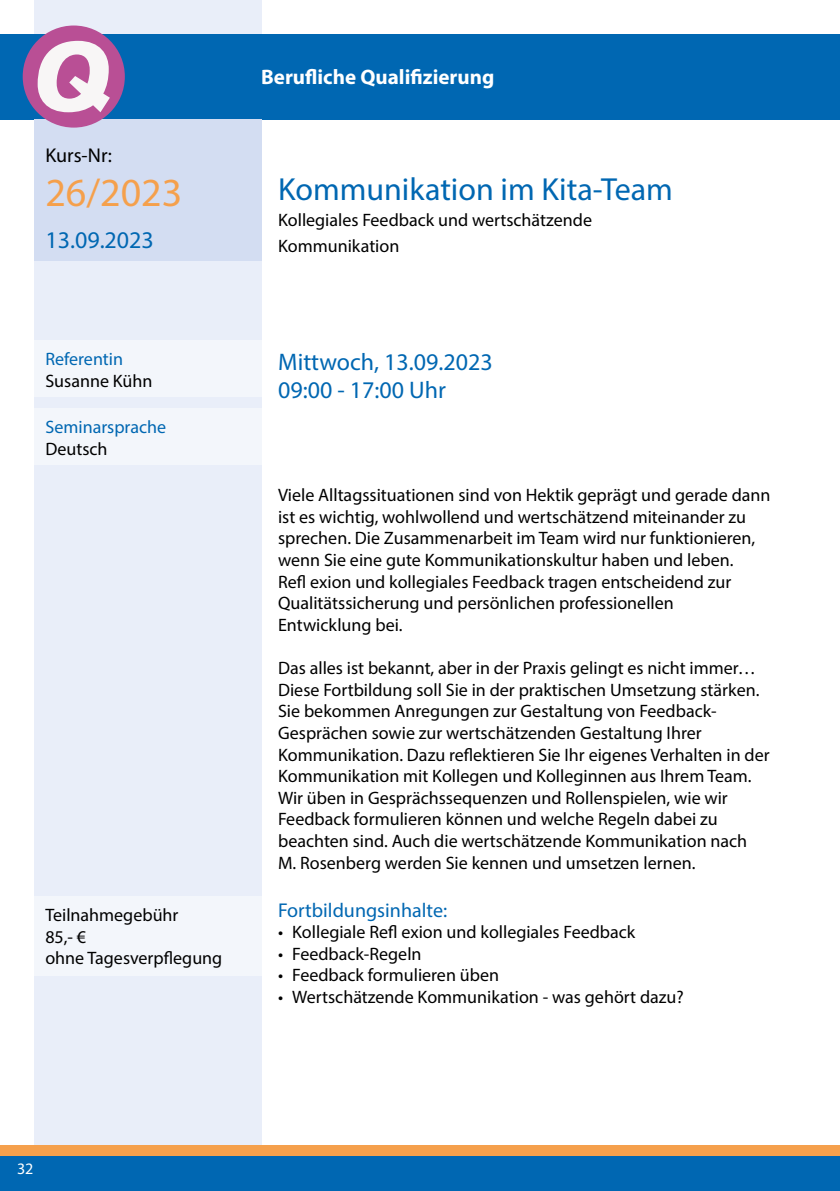
<style>
.page{position:relative;width:840px;height:1191px;background:#fff}
.page>*{position:absolute;margin:0;border:0;box-sizing:border-box;transform-origin:0 0}
.t1{font:40px "Myriad Pro";color:#f5a04c}
.t2{font:32px "Myriad Pro";color:#0067b2}
.t3{font:24px/28.8px "Myriad Pro";color:#0067b2}
.t4{font:700 21px "Myriad Pro";color:#fff}
.t5{font:20px "Myriad Pro";color:#0067b2}
.t6{font:20px "Myriad Pro";color:#000}
.t7{font:18px/21.6px "Myriad Pro";color:#000}
.t8{font:18px "Myriad Pro";color:#0067b2}
.t9{font:16px "Myriad Pro";color:#fff}
</style>
<div class="page">
<div style="left:34px;top:0;width:227px;height:1191px;background:#e9eef9"></div>
<div style="left:0;top:34px;width:839px;height:85px;background:#0067b2"></div>
<div style="left:0;top:1145px;width:839px;height:12px;background:#f5a04c"></div>
<div style="left:0;top:1157px;width:839px;height:34px;background:#0067b2"></div>
<div style="left:34px;top:119px;width:227px;height:142px;background:#d3ddf2"></div>
<div style="left:34px;top:340px;width:227px;height:57px;background:#f3f6fb"></div>
<div style="left:34px;top:408px;width:227px;height:57px;background:#f3f6fb"></div>
<div style="left:34px;top:896px;width:227px;height:79px;background:#f3f6fb"></div>
<div style="left:23px;top:26px;width:102px;height:102px;background:#b94f95;border-radius:50%"></div>
<svg style="left:38px;top:41px;width:72px;height:71px"></svg>
<p class="t6" style="left:45px;top:143px;width:68px">Kurs-Nr:</p>
<h1 class="t1" style="left:45px;top:168px;width:138px">26/2023</h1>
<h3 class="t3" style="left:45px;top:225px;width:110px">13.09.2023</h3>
<p class="t8" style="left:45px;top:348px;width:79px">Referentin</p>
<p class="t7" style="left:45px;top:369px;width:108px">Susanne Kühn</p>
<p class="t8" style="left:45px;top:416px;width:122px">Seminarsprache</p>
<p class="t7" style="left:45px;top:438px;width:64px">Deutsch</p>
<p class="t7" style="left:45px;top:903px;width:178px">Teilnahmegebühr<br>85,- €<br>ohne Tagesverpflegung</p>
<p class="t4" style="left:261px;top:64px;width:235px">Berufliche Qualifizierung</p>
<h2 class="t2" style="left:278px;top:169px;width:396px">Kommunikation im Kita-Team</h2>
<p class="t7" style="left:278px;top:206px;width:315px;line-height:26px">Kollegiales Feedback und wertschätzende<br>Kommunikation</p>
<h3 class="t3" style="left:278px;top:347px;width:216px">Mittwoch, 13.09.2023<br>09:00 - 17:00 Uhr</h3>
<p class="t7" style="left:278px;top:484px;width:493px">Viele Alltagssituationen sind von Hektik geprägt und gerade dann ist es wichtig, wohlwollend und wertschätzend miteinander zu sprechen. Die Zusammenarbeit im Team wird nur funktionieren, wenn Sie eine gute Kommunikationskultur haben und leben.<br>Refl exion und kollegiales Feedback tragen entscheidend zur Qualitätssicherung und persönlichen professionellen Entwicklung bei.</p>
<p class="t7" style="left:278px;top:657px;width:492px">Das alles ist bekannt, aber in der Praxis gelingt es nicht immer… Diese Fortbildung soll Sie in der praktischen Umsetzung stärken.<br>Sie bekommen Anregungen zur Gestaltung von Feedback-Gesprächen sowie zur wertschätzenden Gestaltung Ihrer Kommunikation. Dazu reflektieren Sie Ihr eigenes Verhalten in der Kommunikation mit Kollegen und Kolleginnen aus Ihrem Team.<br>Wir üben in Gesprächssequenzen und Rollenspielen, wie wir Feedback formulieren können und welche Regeln dabei zu beachten sind. Auch die wertschätzende Kommunikation nach M. Rosenberg werden Sie kennen und umsetzen lernen.</p>
<p class="t5" style="left:278px;top:897px;width:170px">Fortbildungsinhalte:</p>
<p class="t7" style="left:278px;top:921px;width:358px">• Kollegiale Refl exion und kollegiales Feedback</p>
<p class="t7" style="left:278px;top:942px;width:145px">• Feedback-Regeln</p>
<p class="t7" style="left:278px;top:964px;width:222px">• Feedback formulieren üben</p>
<p class="t7" style="left:278px;top:986px;width:407px">• Wertschätzende Kommunikation - was gehört dazu?</p>
<p class="t9" style="left:17px;top:1158px;width:18px">32</p>
</div>
